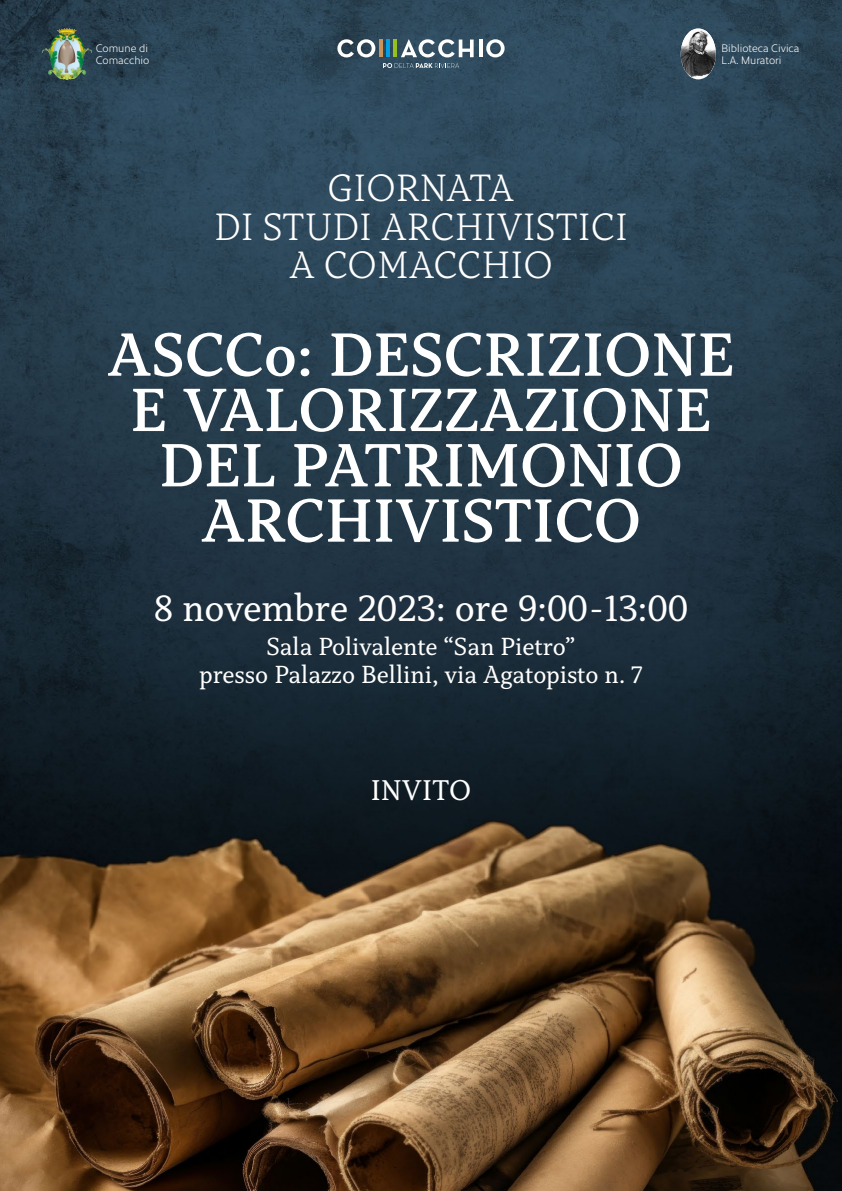
<style>
.page{position:relative;width:842px;height:1191px;background:#fff}
.page>*{position:absolute;margin:0;border:0;box-sizing:border-box;transform-origin:0 0}
.t1{font:600 64px/55.3px "Capitolina";color:#fff;text-align:center}
.t2{font:300 40px/38.3px "Capitolina";color:#fff;text-align:center}
.t3{font:40px "Capitolina";color:#fff}
.t4{font:30px "Capitolina";color:#fff}
.t5{font:26px/28.3px "Capitolina";color:#fff;text-align:center}
.t6{font:300 10.5px/11.3px "Cresta";color:#fff}
</style>
<div class="page">
<img style="left:0;top:0;width:842px;height:1191px">
<img style="left:43px;top:28px;width:48px;height:51px">
<svg style="left:337px;top:39px;width:38px;height:18px"></svg>
<svg style="left:401px;top:39px;width:73px;height:18px"></svg>
<hr style="left:479px;top:40px;width:3px;height:17px;background:#fff">
<svg style="left:486px;top:39px;width:19px;height:18px"></svg>
<hr style="left:393px;top:39px;width:4px;height:18px;background:#95c11f">
<hr style="left:379px;top:39px;width:4px;height:18px;background:#c9945b">
<hr style="left:386px;top:39px;width:4px;height:18px;background:#009fe3">
<svg style="left:383px;top:63px;width:76px;height:5px"></svg>
<div style="left:681px;top:28px;width:35px;height:51px;background:#fff;border-radius:50%"></div>
<img style="left:681px;top:30px;width:35px;height:47px">
<p class="t6" style="left:96px;top:42px;width:55px">Comune di<br>Comacchio</p>
<h2 class="t2" style="left:214px;top:170px;width:415px">GIORNATA<br>DI STUDI ARCHIVISTICI<br>A COMACCHIO</h2>
<p class="t6" style="left:721px;top:42px;width:79px">Biblioteca Civica<br>L.A. Muratori</p>
<h1 class="t1" style="left:107px;top:327px;width:629px">ASCCo: DESCRIZIONE<br>E VALORIZZAZIONE<br>DEL PATRIMONIO<br>ARCHIVISTICO</h1>
<h2 class="t3" style="left:154px;top:584px;width:536px">8 novembre 2023: ore 9:00-13:00</h2>
<p class="t5" style="left:199px;top:632px;width:445px">Sala Polivalente “San Pietro”<br>presso Palazzo Bellini, via Agatopisto n. 7</p>
<p class="t4" style="left:371px;top:772px;width:102px">INVITO</p>
</div>
